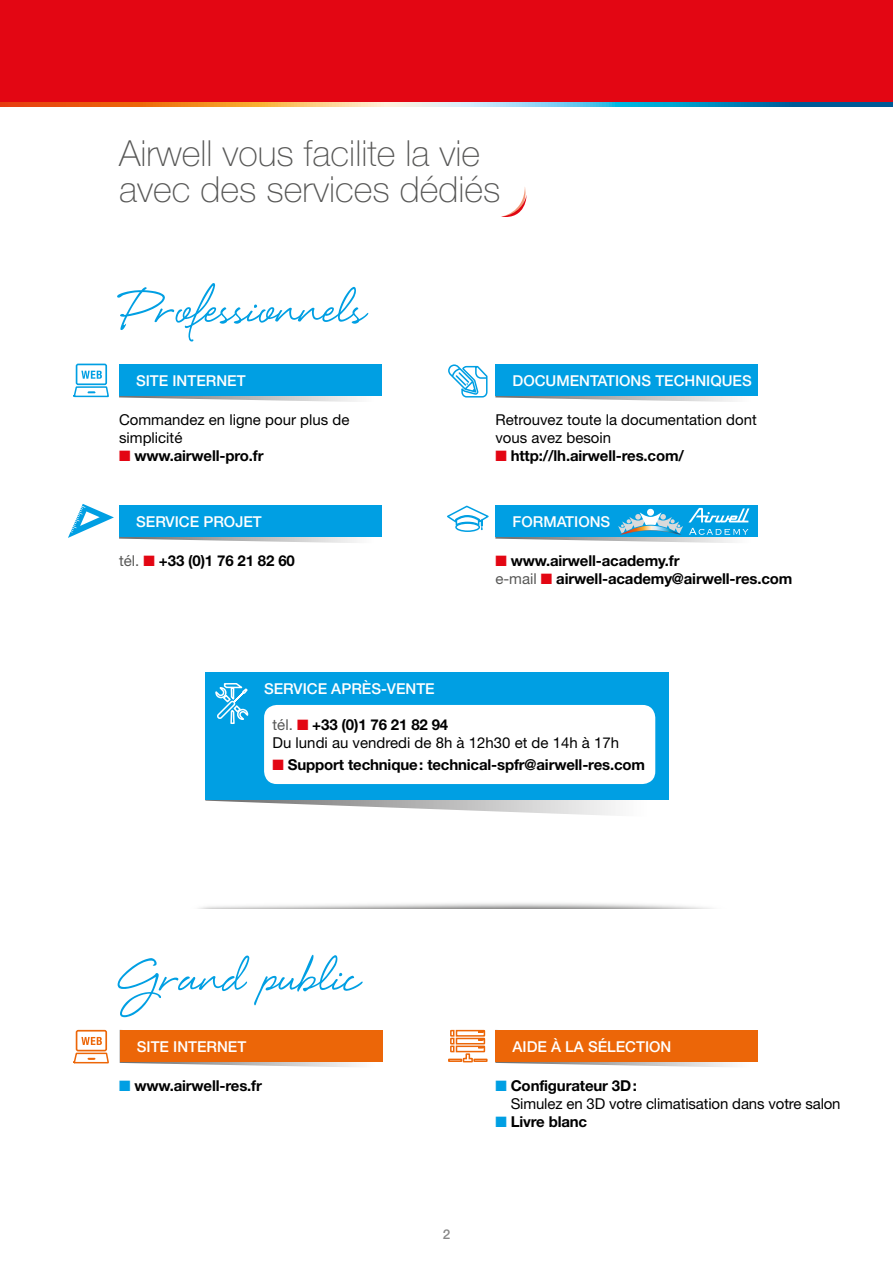
<style>
.page{position:relative;width:893px;height:1263px;background:#fff}
.page>*{position:absolute;margin:0;border:0;box-sizing:border-box;transform-origin:0 0}
.t1{font:81px "Eye Catching";color:#009fe3}
.t2{font:100 36px/36px "Helvetica Neue LT Std";color:#575756}
.t3{font:700 15px/18px "Helvetica Neue LT Std";letter-spacing:-.01em;color:#000}
.t4{font:15px/18px "Helvetica Neue LT Std";color:#000}
.t5{font:500 15px "Helvetica Neue LT Std";color:#fff}
.t6{font:500 13.5px "Helvetica Neue LT Std";color:#878787}
.s1{color:#e30613}
.s2{font-weight:400;color:#575756}
.s3{color:#575756}
.s4{font-weight:700}
.s5{color:#009fe3}
</style>
<div class="page">
<div style="left:0;top:0;width:893px;height:104px;background:#e30613"></div>
<svg style="left:0;top:102px;width:893px;height:4px;background:#949c8e"></svg>
<svg style="left:501px;top:187px;width:26px;height:30px"></svg>
<svg style="left:119px;top:396px;width:238px;height:6px"></svg>
<div style="left:119px;top:364px;width:263px;height:32px;background:#009fe3"></div>
<svg style="left:448px;top:364px;width:40px;height:34px"></svg>
<svg style="left:495px;top:396px;width:238px;height:6px"></svg>
<div style="left:495px;top:364px;width:263px;height:32px;background:#009fe3"></div>
<svg style="left:447px;top:505px;width:311px;height:38px"></svg>
<svg style="left:68px;top:504px;width:314px;height:39px"></svg>
<div style="left:119px;top:506px;width:263px;height:31px;background:#009fe3"></div>
<svg style="left:120px;top:1061px;width:263px;height:6px"></svg>
<div style="left:120px;top:1030px;width:263px;height:31px;background:#ec6608"></div>
<svg style="left:73px;top:1030px;width:36px;height:34px"></svg>
<svg style="left:495px;top:1061px;width:263px;height:6px"></svg>
<div style="left:495px;top:1030px;width:263px;height:31px;background:#ec6608"></div>
<div style="left:473px;top:1058px;width:15px;height:4px;border:2px solid #ec6608"></div>
<div style="left:448px;top:1058px;width:14px;height:4px;border:2px solid #ec6608"></div>
<svg style="left:449px;top:1029px;width:38px;height:34px"></svg>
<svg style="left:73px;top:364px;width:36px;height:34px"></svg>
<svg style="left:205px;top:747px;width:464px;height:68px"></svg>
<div style="left:205px;top:673px;width:463px;height:127px;background:#009fe3"></div>
<div style="left:264px;top:705px;width:391px;height:79px;background:#fff;border-radius:13px"></div>
<svg style="left:215px;top:683px;width:34px;height:41px"></svg>
<h2 class="t2" style="left:119px;top:135px;width:383px">Airwell vous facilite la vie avec des services dédiés</h2>
<h1 class="t1" style="left:120px;top:276px;width:247px">Professionnels</h1>
<p class="t5" style="left:136px;top:372px;width:111px">SITE INTERNET</p>
<p class="t4" style="left:119px;top:410px;width:232px">Commandez en ligne pour plus de simplicité</p>
<p class="t3" style="left:119px;top:446px;width:146px"><span class="s1">■</span> www.airwell-pro.fr</p>
<p class="t5" style="left:136px;top:513px;width:127px">SERVICE PROJET</p>
<p class="t3" style="left:119px;top:552px;width:177px"><span class="s2">tél.</span> <span class="s1">■</span> +33 (0)1 76 21 82 60</p>
<p class="t5" style="left:512px;top:372px;width:241px">DOCUMENTATIONS TECHNIQUES</p>
<p class="t4" style="left:495px;top:410px;width:263px">Retrouvez toute la documentation dont vous avez besoin</p>
<p class="t3" style="left:495px;top:446px;width:190px"><span class="s1">■</span> http://lh.airwell-res.com/</p>
<p class="t5" style="left:512px;top:513px;width:99px">FORMATIONS</p>
<p class="t3" style="left:495px;top:552px;width:299px"><span class="s1">■</span> www.airwell-academy.fr<br><span class="s2">e-mail</span> <span class="s1">■</span> airwell-academy@airwell-res.com</p>
<p class="t5" style="left:264px;top:680px;width:172px">SERVICE APRÈS-VENTE</p>
<p class="t4" style="left:273px;top:715px;width:348px"><span class="s3">tél.</span> <span class="s1">■</span> <span class="s4">+33 (0)1 76 21 82 94<br></span>Du lundi au vendredi de 8h à 12h30 et de 14h à 17h</p>
<p class="t3" style="left:273px;top:756px;width:374px"><span class="s1">■</span> Support technique: technical-spfr@airwell-res.com</p>
<h1 class="t1" style="left:120px;top:945px;width:241px">Grand public</h1>
<p class="t5" style="left:137px;top:1037px;width:111px">SITE INTERNET</p>
<p class="t3" style="left:119px;top:1076px;width:144px"><span class="s5">■</span> www.airwell-res.fr</p>
<p class="t6" style="left:443px;top:1226px;width:9px">2</p>
<p class="t5" style="left:512px;top:1037px;width:160px">AIDE À LA SÉLECTION</p>
<p class="t4" style="left:511px;top:1076px;width:331px;text-indent:-15px"><span class="s5">■</span> <span class="s4">Configurateur 3D:<br></span>Simulez en 3D votre climatisation dans votre salon</p>
<p class="t3" style="left:495px;top:1112px;width:93px"><span class="s5">■</span> Livre blanc</p>
</div>
